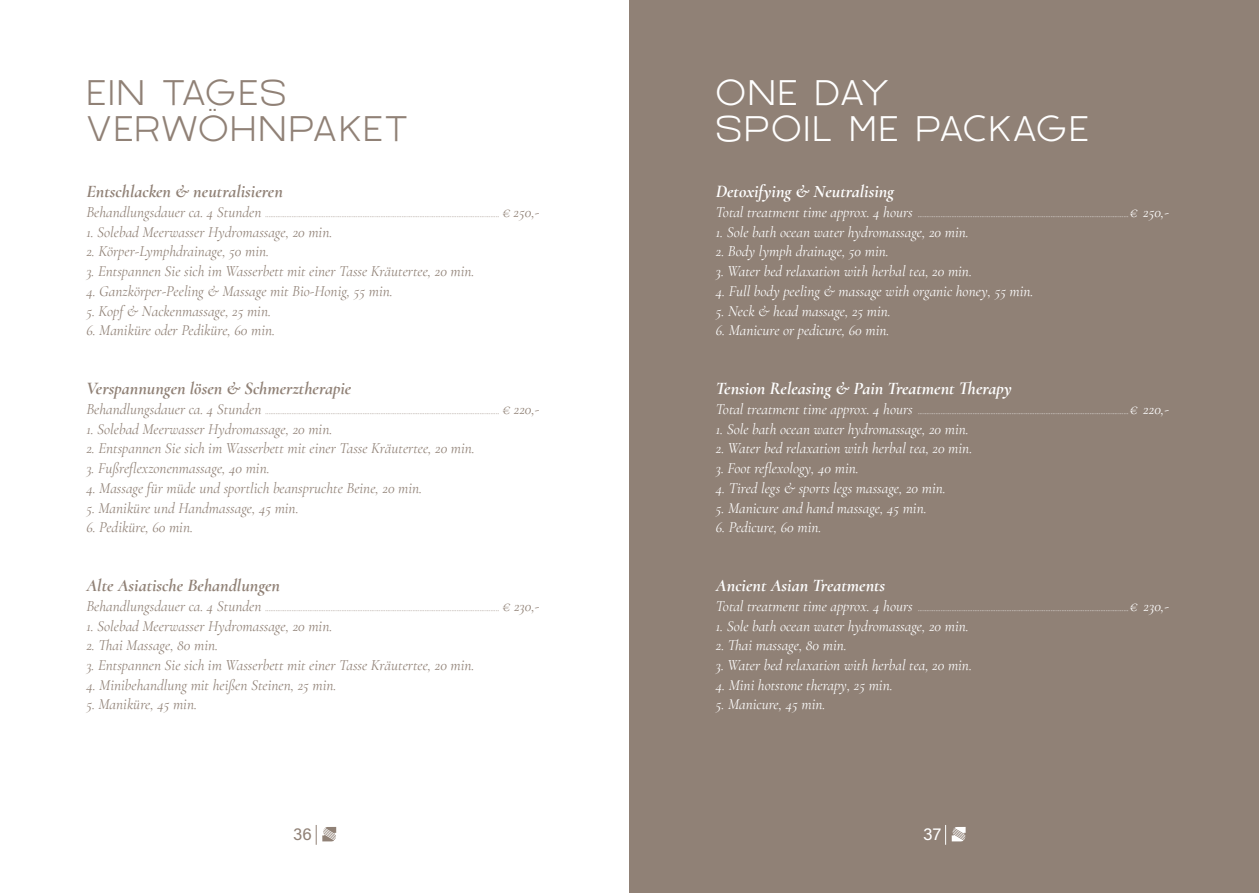
<style>
.page{position:relative;width:1259px;height:893px;background:#fff}
.page>*{position:absolute;margin:0;border:0;box-sizing:border-box;transform-origin:0 0}
.t1{font:300 30px "Barques";letter-spacing:.075em;color:#908176;scale:.95 1}
.t2{font:300 30px "Barques";letter-spacing:.065em;color:#fff;scale:.95 1}
.Roscher_A-Z_Überschr{font:italic 700 18px "Cormorant";color:#908176}
.Roscher_A-Z_Überschr-2{font:italic 700 18px "Cormorant";color:#fff}
.t3{font:17.55px "Acumin Pro";color:#908176}
.t4{font:17.55px "Acumin Pro";color:#fff}
.Roscher_A-Z_Überschr-3{font:italic 15.15px "Cormorant";color:#908176}
.Roscher_A-Z_Überschr-4{font:italic 15.15px "Cormorant";color:#fff}
.Roscher_A-Z_Überschr-5{font:italic 9px "Cormorant";color:#908176}
.Roscher_A-Z_Überschr-6{font:italic 9px "Cormorant";color:#fff}
.s1{font-size:15.15px}
</style>
<div class="page">
<div style="left:629px;top:0;width:630px;height:893px;background:#908176"></div>
<svg style="left:316px;top:825px;width:20px;height:20px"></svg>
<svg style="left:945px;top:825px;width:20px;height:20px"></svg>
<p class="t1" style="left:86px;top:74px;width:212px">EIN TAGES</p>
<p class="t1" style="left:86px;top:110px;width:340px">VERWOHNPAKET</p>
<p class="t1" style="left:209px;top:80px;width:8px">..</p>
<p class="Roscher_A-Z_Überschr" style="left:86px;top:181px;width:198px">Entschlacken &amp; neutralisieren</p>
<p class="Roscher_A-Z_Überschr-5" style="left:86px;top:209px;width:454px"><span class="s1">Behandlungsdauer ca. 4 Stunden</span> .................................................................................................................................... <span class="s1">€ 250,-</span></p>
<p class="Roscher_A-Z_Überschr-3" style="left:86px;top:223px;width:247px">1. Solebad Meerwasser Hydromassage, 20 min.</p>
<p class="Roscher_A-Z_Überschr-3" style="left:86px;top:243px;width:184px">2. Körper-Lymphdrainage, 50 min.</p>
<p class="Roscher_A-Z_Überschr-3" style="left:86px;top:262px;width:390px">3. Entspannen Sie sich im Wasserbett mit einer Tasse Kräutertee, 20 min.</p>
<p class="Roscher_A-Z_Überschr-3" style="left:86px;top:282px;width:308px">4. Ganzkörper-Peeling &amp; Massage mit Bio-Honig, 55 min.</p>
<p class="Roscher_A-Z_Überschr-3" style="left:86px;top:302px;width:186px">5. Kopf &amp; Nackenmassage, 25 min.</p>
<p class="Roscher_A-Z_Überschr-3" style="left:86px;top:322px;width:190px">6. Maniküre oder Pediküre, 60 min.</p>
<p class="Roscher_A-Z_Überschr" style="left:86px;top:378px;width:266px">Verspannungen lösen &amp; Schmerztherapie</p>
<p class="Roscher_A-Z_Überschr-5" style="left:86px;top:406px;width:454px"><span class="s1">Behandlungsdauer ca. 4 Stunden</span> .................................................................................................................................... <span class="s1">€ 220,-</span></p>
<p class="Roscher_A-Z_Überschr-3" style="left:86px;top:420px;width:247px">1. Solebad Meerwasser Hydromassage, 20 min.</p>
<p class="Roscher_A-Z_Überschr-3" style="left:86px;top:440px;width:390px">2. Entspannen Sie sich im Wasserbett mit einer Tasse Kräutertee, 20 min.</p>
<p class="Roscher_A-Z_Überschr-3" style="left:86px;top:459px;width:185px">3. Fußreflexzonenmassage, 40 min.</p>
<p class="Roscher_A-Z_Überschr-3" style="left:86px;top:479px;width:337px">4. Massage für müde und sportlich beanspruchte Beine, 20 min.</p>
<p class="Roscher_A-Z_Überschr-3" style="left:86px;top:499px;width:214px">5. Maniküre und Handmassage, 45 min.</p>
<p class="Roscher_A-Z_Überschr-3" style="left:86px;top:518px;width:108px">6. Pediküre, 60 min.</p>
<p class="Roscher_A-Z_Überschr" style="left:86px;top:575px;width:195px">Alte Asiatische Behandlungen</p>
<p class="Roscher_A-Z_Überschr-5" style="left:86px;top:603px;width:454px"><span class="s1">Behandlungsdauer ca. 4 Stunden</span> .................................................................................................................................... <span class="s1">€ 230,-</span></p>
<p class="Roscher_A-Z_Überschr-3" style="left:86px;top:617px;width:247px">1. Solebad Meerwasser Hydromassage, 20 min.</p>
<p class="Roscher_A-Z_Überschr-3" style="left:86px;top:637px;width:133px">2. Thai Massage, 80 min.</p>
<p class="Roscher_A-Z_Überschr-3" style="left:86px;top:656px;width:390px">3. Entspannen Sie sich im Wasserbett mit einer Tasse Kräutertee, 20 min.</p>
<p class="Roscher_A-Z_Überschr-3" style="left:86px;top:676px;width:252px">4. Minibehandlung mit heißen Steinen, 25 min.</p>
<p class="Roscher_A-Z_Überschr-3" style="left:86px;top:696px;width:112px">5. Maniküre, 45 min.</p>
<p class="t2" style="left:716px;top:74px;width:184px">ONE DAY</p>
<p class="t2" style="left:716px;top:110px;width:394px">SPOIL ME PACKAGE</p>
<p class="Roscher_A-Z_Überschr-2" style="left:716px;top:181px;width:180px">Detoxifying &amp; Neutralising</p>
<p class="Roscher_A-Z_Überschr-6" style="left:716px;top:209px;width:454px"><span class="s1">Total treatment time approx. 4 hours</span> .......................................................................................................................<span class="s1">€ 250,-</span></p>
<p class="Roscher_A-Z_Überschr-4" style="left:716px;top:223px;width:254px">1. Sole bath ocean water hydromassage, 20 min.</p>
<p class="Roscher_A-Z_Überschr-4" style="left:716px;top:243px;width:174px">2. Body lymph drainage, 50 min.</p>
<p class="Roscher_A-Z_Überschr-4" style="left:716px;top:262px;width:258px">3. Water bed relaxation with herbal tea, 20 min.</p>
<p class="Roscher_A-Z_Überschr-4" style="left:716px;top:282px;width:319px">4. Full body peeling &amp; massage with organic honey, 55 min.</p>
<p class="Roscher_A-Z_Überschr-4" style="left:716px;top:302px;width:176px">5. Neck &amp; head massage, 25 min.</p>
<p class="Roscher_A-Z_Überschr-4" style="left:716px;top:322px;width:175px">6. Manicure or pedicure, 60 min.</p>
<p class="Roscher_A-Z_Überschr-2" style="left:716px;top:378px;width:297px">Tension Releasing &amp; Pain Treatment Therapy</p>
<p class="Roscher_A-Z_Überschr-6" style="left:716px;top:406px;width:454px"><span class="s1">Total treatment time approx. 4 hours</span> .......................................................................................................................<span class="s1">€ 220,-</span></p>
<p class="Roscher_A-Z_Überschr-4" style="left:716px;top:420px;width:254px">1. Sole bath ocean water hydromassage, 20 min.</p>
<p class="Roscher_A-Z_Überschr-4" style="left:716px;top:440px;width:258px">2. Water bed relaxation with herbal tea, 20 min.</p>
<p class="Roscher_A-Z_Überschr-4" style="left:716px;top:459px;width:144px">3. Foot reflexology, 40 min.</p>
<p class="Roscher_A-Z_Überschr-4" style="left:716px;top:479px;width:231px">4. Tired legs &amp; sports legs massage, 20 min.</p>
<p class="Roscher_A-Z_Überschr-4" style="left:716px;top:499px;width:212px">5. Manicure and hand massage, 45 min.</p>
<p class="Roscher_A-Z_Überschr-4" style="left:716px;top:518px;width:107px">6. Pedicure, 60 min.</p>
<p class="Roscher_A-Z_Überschr-2" style="left:716px;top:575px;width:171px">Ancient Asian Treatments</p>
<p class="Roscher_A-Z_Überschr-6" style="left:716px;top:603px;width:454px"><span class="s1">Total treatment time approx. 4 hours</span> .......................................................................................................................<span class="s1">€ 230,-</span></p>
<p class="Roscher_A-Z_Überschr-4" style="left:716px;top:617px;width:254px">1. Sole bath ocean water hydromassage, 20 min.</p>
<p class="Roscher_A-Z_Überschr-4" style="left:716px;top:637px;width:132px">2. Thai massage, 80 min.</p>
<p class="Roscher_A-Z_Überschr-4" style="left:716px;top:656px;width:258px">3. Water bed relaxation with herbal tea, 20 min.</p>
<p class="Roscher_A-Z_Überschr-4" style="left:716px;top:676px;width:178px">4. Mini hotstone therapy, 25 min.</p>
<p class="Roscher_A-Z_Überschr-4" style="left:716px;top:696px;width:111px">5. Manicure, 45 min.</p>
<p class="t3" style="left:293px;top:821px;width:20px">36</p>
<p class="t4" style="left:923px;top:821px;width:19px">37</p>
</div>
